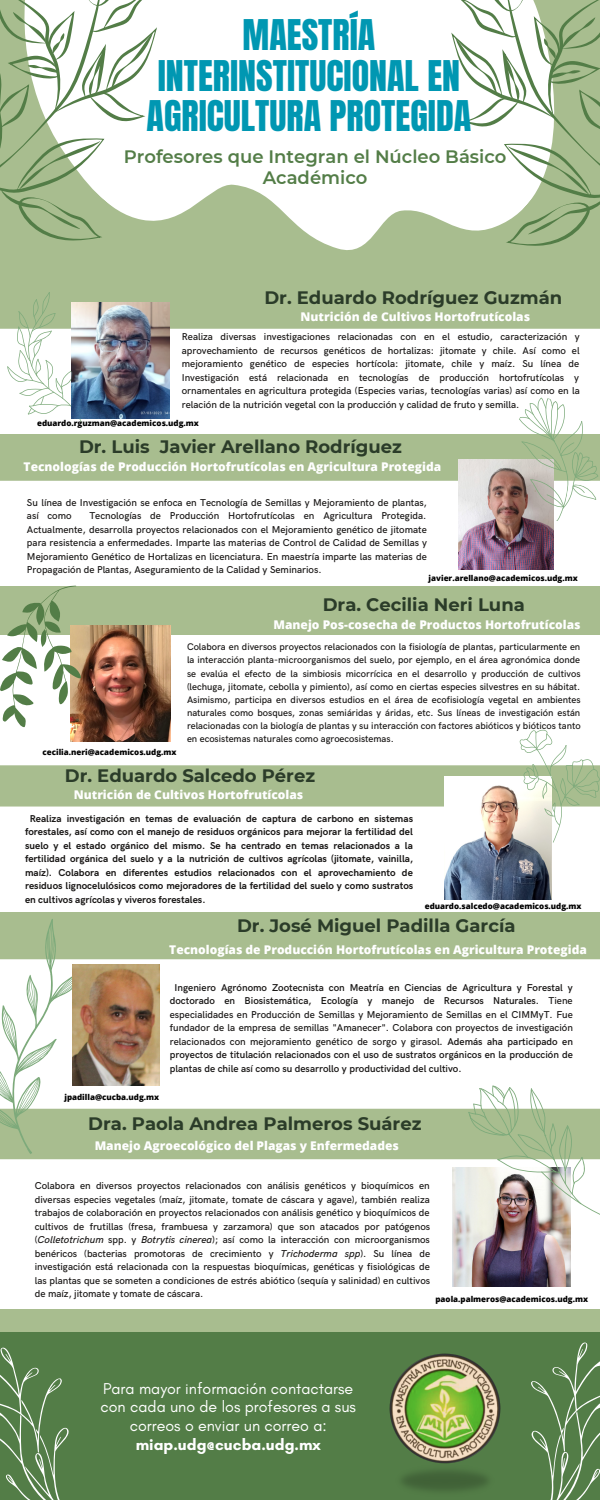
<style>
.page{position:relative;width:600px;height:1500px;background:#a8bd8f}
.page>*{position:absolute;margin:0;border:0;box-sizing:border-box;transform-origin:0 0}
.t1{font:36px/40.5px "Anton";color:#0097b2;text-align:center}
.t2{font:700 18px "Montserrat";color:#2b3c29}
.t3{font:600 18px/21.8px "Montserrat";color:#537d47;text-align:center}
.t4{font:16px/18.8px "Glacial Indifference";color:#fff;text-align:center}
.t5{font:700 16px "Glacial Indifference";color:#fff}
.t6{font:800 12px "Open Sans";color:#fff}
.t7{font:500 10px/13.5px "HK Grotesk";color:#191716;text-align:justify}
.t8{font:600 10px/13.5px "HK Grotesk";color:#191716;text-align:justify}
.t9{font:700 10px/13.5px "HK Grotesk";color:#191716;text-align:justify}
.t10{font:500 9.6px/13px "HK Grotesk";color:#191716;text-align:justify}
.t11{font:800 8px "Open Sans";color:#000}
.s1{font-weight:500}
.s2{font-style:italic}
</style>
<div class="page">
<svg style="left:65px;top:0;width:535px;height:329px;fill:#fff"></svg>
<svg style="left:451px;top:0;width:149px;height:246px"></svg>
<svg style="left:0;top:0;width:157px;height:240px"></svg>
<div style="left:0;top:329px;width:600px;height:105px;background:#fff"></div>
<div style="left:0;top:635px;width:600px;height:130px;background:#fff"></div>
<div style="left:87px;top:959px;width:513px;height:150px;background:#fff"></div>
<div style="left:0;top:481px;width:600px;height:105px;background:#fff"></div>
<div style="left:0;top:807px;width:600px;height:105px;background:#fff"></div>
<div style="left:0;top:1159px;width:600px;height:150px;background:#fff"></div>
<div style="left:0;top:1332px;width:600px;height:168px;background:#537d47"></div>
<svg style="left:500px;top:1342px;width:100px;height:158px"></svg>
<svg style="left:0;top:1347px;width:69px;height:153px"></svg>
<img style="left:452px;top:1168px;width:119px;height:118px">
<img style="left:389px;top:1353px;width:111px;height:138px">
<svg style="left:0;top:291px;width:133px;height:135px"></svg>
<img style="left:70px;top:625px;width:100px;height:117px">
<img style="left:458px;top:460px;width:95px;height:109px">
<img style="left:445px;top:776px;width:106px;height:123px">
<img style="left:72px;top:303px;width:98px;height:115px">
<svg style="left:520px;top:729px;width:80px;height:114px"></svg>
<svg style="left:517px;top:397px;width:82px;height:125px"></svg>
<svg style="left:0;top:585px;width:82px;height:142px"></svg>
<svg style="left:468px;top:1086px;width:132px;height:134px"></svg>
<svg style="left:0;top:919px;width:87px;height:235px"></svg>
<img style="left:72px;top:965px;width:87px;height:120px">
<h1 class="t1" style="left:147px;top:16px;width:326px">MAESTRÍA<br>INTERINSTITUCIONAL EN<br>AGRICULTURA PROTEGIDA</h1>
<h2 class="t3" style="left:124px;top:145px;width:384px">Profesores que Integran el Núcleo Básico<br>Académico</h2>
<h2 class="t2" style="left:264px;top:287px;width:299px">Dr. Eduardo Rodríguez Guzmán</h2>
<p class="t6" style="left:301px;top:308px;width:231px">Nutrición de Cultivos Hortofrutícolas</p>
<p class="t7" style="left:182px;top:330px;width:400px">Realiza diversas investigaciones relacionadas con en el estudio, caracterización y aprovechamiento de recursos genéticos de hortalizas: jitomate y chile. Así como el mejoramiento genético de especies hortícola: jitomate, chile y maíz. Su línea de Investigación está relacionada en tecnologías de producción hortofrutícolas y ornamentales en agricultura protegida (Especies varias, tecnologías varias) así como en la relación de la nutrición vegetal con la producción y calidad de fruto y semilla.</p>
<p class="t11" style="left:37px;top:418px;width:163px">eduardo.rguzman@academicos.udg.mx</p>
<h2 class="t2" style="left:79px;top:436px;width:324px">Dr. Luis Javier Arellano Rodríguez</h2>
<p class="t6" style="left:24px;top:459px;width:419px">Tecnologías de Producción Hortofrutícolas en Agricultura Protegida</p>
<p class="t7" style="left:27px;top:496px;width:401px">Su línea de Investigación se enfoca en Tecnología de Semillas y Mejoramiento de plantas, así como</p>
<p class="t7" style="left:27px;top:509px;width:402px;text-indent:62px">Tecnologías de Producción Hortofrutícolas en Agricultura Protegida.<br>Actualmente, desarrolla proyectos relacionados con el Mejoramiento genético de jitomate para resistencia a enfermedades. Imparte las materias de Control de Calidad de Semillas y Mejoramiento Genético de Hortalizas en licenciatura. En maestría imparte las materias de Propagación de Plantas, Aseguramiento de la Calidad y Seminarios.</p>
<p class="t11" style="left:429px;top:573px;width:151px">javier.arellano@academicos.udg.mx</p>
<p class="t6" style="left:274px;top:616px;width:309px">Manejo Pos-cosecha de Productos Hortofrutícolas</p>
<h2 class="t2" style="left:323px;top:593px;width:204px">Dra. Cecilia Neri Luna</h2>
<p class="t11" style="left:43px;top:747px;width:136px">cecilia.neri@academicos.udg.mx</p>
<p class="t10" style="left:187px;top:641px;width:395px">Colabora en diversos proyectos relacionados con la fisiología de plantas, particularmente en la interacción planta-microorganismos del suelo, por ejemplo, en el área agronómica donde se evalúa el efecto de la simbiosis micorrícica en el desarrollo y producción de cultivos (lechuga, jitomate, cebolla y pimiento), así como en ciertas especies silvestres en su hábitat.<br>Asimismo, participa en diversos estudios en el área de ecofisiología vegetal en ambientes naturales como bosques, zonas semiáridas y áridas, etc. Sus líneas de investigación están relacionadas con la biología de plantas y su interacción con factores abióticos y bióticos tanto en ecosistemas naturales como agroecosistemas.</p>
<h2 class="t2" style="left:65px;top:764px;width:252px">Dr. Eduardo Salcedo Pérez</h2>
<p class="t6" style="left:74px;top:787px;width:231px">Nutrición de Cultivos Hortofrutícolas</p>
<p class="t9" style="left:25px;top:812px;width:390px;text-indent:5px">Realiza investigación en temas de evaluación de captura de carbono en sistemas forestales, así como con el manejo de residuos orgánicos para mejorar la fertilidad del suelo y el estado orgánico del mismo. Se ha centrado en temas relacionados a la fertilidad orgánica del suelo y a la nutrición de cultivos agrícolas (jitomate, vainilla, maíz). Colabora en diferentes estudios relacionados con el aprovechamiento de residuos lignocelulósicos como mejoradores de la fertilidad del suelo y como sustratos en cultivos agrícolas y viveros forestales.</p>
<p class="t11" style="left:425px;top:901px;width:158px">eduardo.salcedo@academicos.udg.mx</p>
<h2 class="t2" style="left:237px;top:915px;width:280px">Dr. José Miguel Padilla García</h2>
<p class="t6" style="left:169px;top:941px;width:419px">Tecnologías de Producción Hortofrutícolas en Agricultura Protegida</p>
<p class="t11" style="left:64px;top:1092px;width:96px">jpadilla@cucba.udg.mx</p>
<p class="t8" style="left:170px;top:981px;width:405px;text-indent:5px">Ingeniero Agrónomo Zootecnista con Meatría en Ciencias de Agricultura y Forestal y doctorado en Biosistemática, Ecología y manejo de Recursos Naturales. <span class="s1">Tiene especialidades en Producción de Semillas y Mejoramiento de Semillas en el CIMMyT. Fue fundador de la empresa de semillas "Amanecer". Colabora con proyectos de investigación relacionados con mejoramiento genético de sorgo y girasol</span>. Además aha participado en proyectos de titulación relacionados con el uso de sustratos orgánicos en la producción de plantas de chile así como su desarrollo y productividad del cultivo.</p>
<h2 class="t2" style="left:88px;top:1113px;width:335px">Dra. Paola Andrea Palmeros Suárez</h2>
<p class="t6" style="left:95px;top:1137px;width:306px">Manejo Agroecológico del Plagas y Enfermedades</p>
<p class="t7" style="left:35px;top:1180px;width:397px">Colabora en diversos proyectos relacionados con análisis genéticos y bioquímicos en diversas especies vegetales (maíz, jitomate, tomate de cáscara y agave), también realiza trabajos de colaboración en proyectos relacionados con análisis genético y bioquímicos de cultivos de frutillas (fresa, frambuesa y zarzamora) que son atacados por patógenos (<span class="s2">Colletotrichum</span> spp. y <span class="s2">Botrytis cinerea</span>); así como la interacción con microorganismos benéricos (bacterias promotoras de crecimiento y <span class="s2">Trichoderma spp</span>). Su línea de investigación está relacionada con la respuestas bioquímicas, genéticas y fisiológicas de las plantas que se someten a condiciones de estrés abiótico (sequía y salinidad) en cultivos de maíz, jitomate y tomate de cáscara.</p>
<p class="t11" style="left:436px;top:1294px;width:154px">paola.palmeros@academicos.udg.mx</p>
<h3 class="t4" style="left:101px;top:1379px;width:257px">Para mayor información contactarse con cada uno de los profesores a sus correos o enviar un correo a:</h3>
<h3 class="t5" style="left:136px;top:1435px;width:186px">miap.udg@cucba.udg.mx</h3>
</div>
